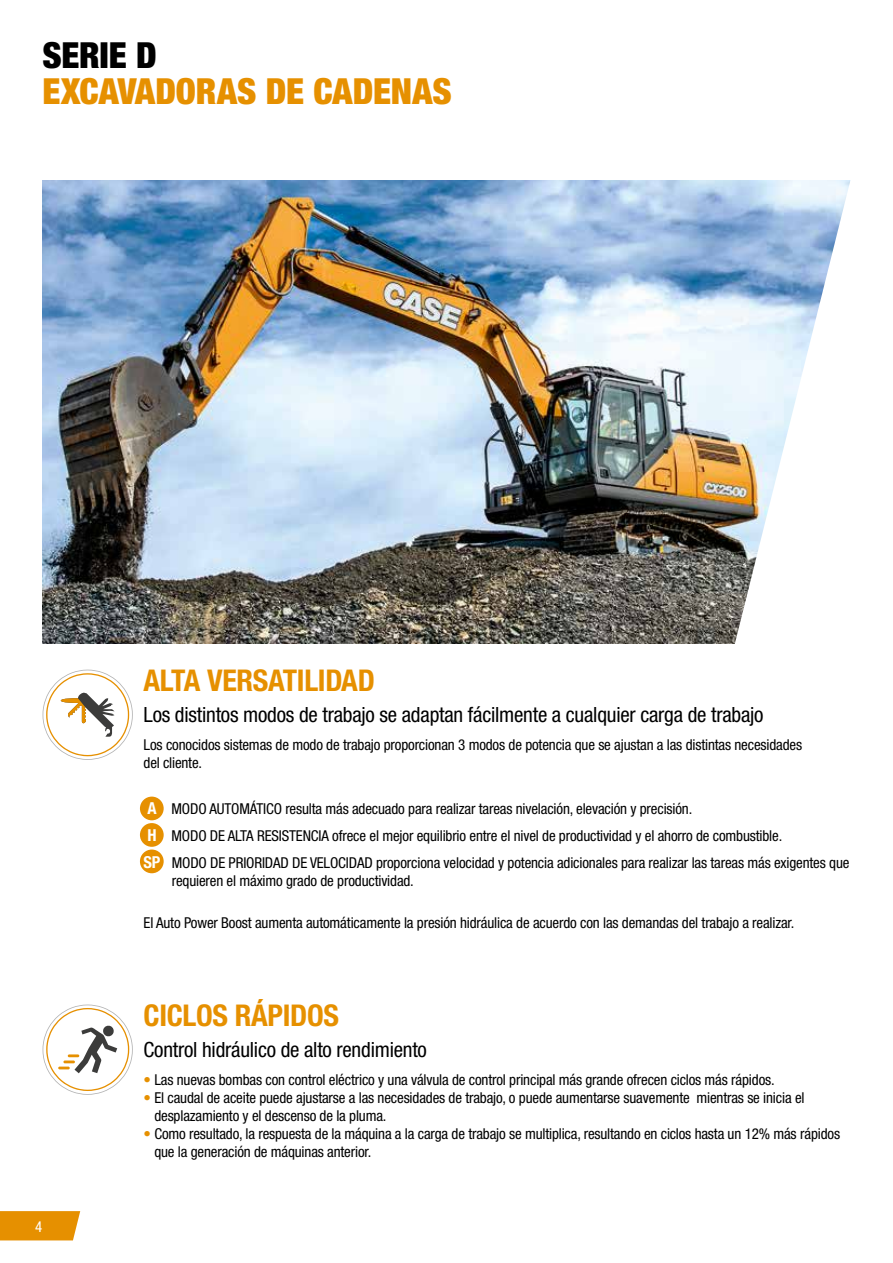
<style>
.page{position:relative;width:893px;height:1263px;background:#fff}
.page>*{position:absolute;margin:0;border:0;box-sizing:border-box;transform-origin:0 0}
.t1{font:900 condensed 36px "Helvetica Neue LT Std";letter-spacing:-.005em;color:#e69000}
.t2{font:900 condensed 36px "Helvetica Neue LT Std";letter-spacing:-.005em;color:#000}
.t3{font:700 condensed 30px "Helvetica Neue LT Std";letter-spacing:-.01em;color:#e69000}
.t4{font:condensed 21px "Helvetica Neue LT Std";letter-spacing:-.01em;color:#000}
.t5{font:condensed 15px/18px "Helvetica Neue LT Std";letter-spacing:-.01em;color:#000}
.t6{font:condensed 15px "Helvetica Neue LT Std";color:#fff}
.s1{font-weight:700;font-size:16.5px;color:#fff}
.s2{color:#e69000}
</style>
<div class="page">
<svg style="left:0;top:1211px;width:80px;height:29px;background:#e7950b"></svg>
<img style="left:43px;top:180px;width:690px;height:464px">
<svg style="left:733px;top:180px;width:118px;height:464px"></svg>
<svg style="left:43px;top:1004px;width:90px;height:91px"></svg>
<svg style="left:43px;top:670px;width:90px;height:90px"></svg>
<div style="left:140px;top:797px;width:24px;height:23px;background:#e69000;border-radius:50%"></div>
<div style="left:140px;top:849px;width:24px;height:24px;background:#e69000;border-radius:50%"></div>
<div style="left:140px;top:823px;width:24px;height:24px;background:#e69000;border-radius:50%"></div>
<h1 class="t2" style="left:43px;top:33px;width:116px">SERIE D</h1>
<h1 class="t1" style="left:43px;top:69px;width:411px">EXCAVADORAS DE CADENAS</h1>
<h2 class="t3" style="left:144px;top:662px;width:233px">ALTA VERSATILIDAD</h2>
<h3 class="t4" style="left:144px;top:702px;width:621px">Los distintos modos de trabajo se adaptan fácilmente a cualquier carga de trabajo</h3>
<p class="t5" style="left:144px;top:736px;width:660px">Los conocidos sistemas de modo de trabajo proporcionan 3 modos de potencia que se ajustan a las distintas necesidades del cliente.</p>
<p class="t5" style="left:144px;top:795px;width:707px;line-height:27px"><span class="s1">A</span> MODO AUTOMÁTICO resulta más adecuado para realizar tareas nivelación, elevación y precisión.<br><span class="s1">H</span> MODO DE ALTA RESISTENCIA ofrece el mejor equilibrio entre el nivel de productividad y el ahorro de combustible.<br><span class="s1">SP</span> MODO DE PRIORIDAD DE VELOCIDAD proporciona velocidad y potencia adicionales para realizar las tareas más exigentes que</p>
<p class="t5" style="left:172px;top:871px;width:244px">requieren el máximo grado de productividad.</p>
<p class="t5" style="left:144px;top:914px;width:652px">El Auto Power Boost aumenta automáticamente la presión hidráulica de acuerdo con las demandas del trabajo a realizar.</p>
<p class="t6" style="left:35px;top:1218px;width:9px">4</p>
<h2 class="t3" style="left:144px;top:997px;width:197px">CICLOS RÁPIDOS</h2>
<h3 class="t4" style="left:144px;top:1037px;width:285px">Control hidráulico de alto rendimiento</h3>
<p class="t5" style="left:144px;top:1071px;width:633px"><span class="s2">•</span> Las nuevas bombas con control eléctrico y una válvula de control principal más grande ofrecen ciclos más rápidos.</p>
<p class="t5" style="left:154px;top:1089px;width:652px;text-indent:-11px"><span class="s2">•</span> El caudal de aceite puede ajustarse a las necesidades de trabajo, o puede aumentarse suavemente mientras se inicia el desplazamiento y el descenso de la pluma.</p>
<p class="t5" style="left:154px;top:1125px;width:687px;text-indent:-11px"><span class="s2">•</span> Como resultado, la respuesta de la máquina a la carga de trabajo se multiplica, resultando en ciclos hasta un 12% más rápidos que la generación de máquinas anterior.</p>
</div>
